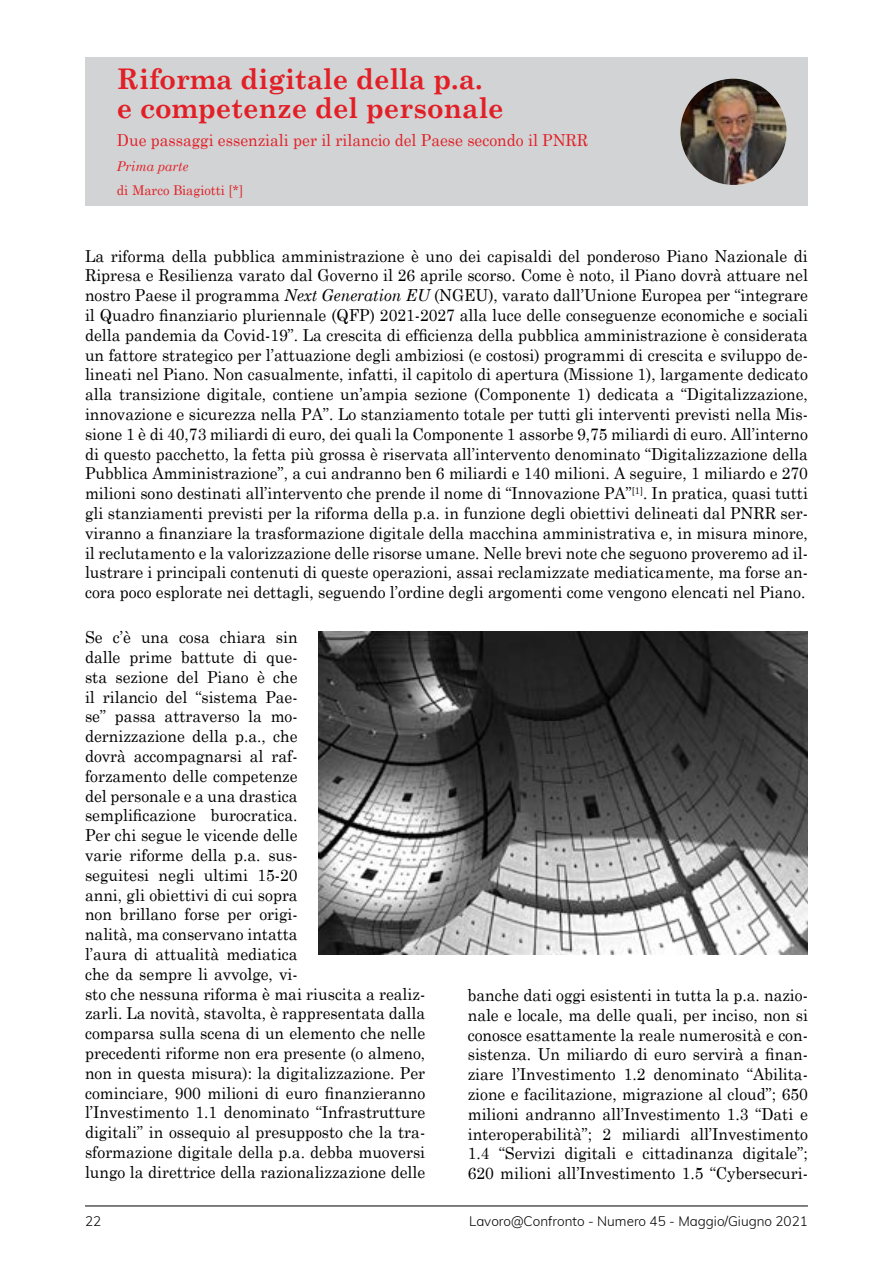
<style>
.page{position:relative;width:893px;height:1263px;background:#fff}
.page>*{position:absolute;margin:0;border:0;box-sizing:border-box;transform-origin:0 0}
.t1{font:700 28.5px/28.5px "Century Schoolbook";color:#e21f26;scale:.95 1}
.t2{font:16.5px/19.8px "Century Schoolbook";color:#000;text-align:justify;scale:.95 1}
.t3{font:16.5px "Century Schoolbook";color:#e21f26;scale:.95 1}
.t4{font:300 13.5px "Muli";color:#000}
.t5{font:13.5px "Century Schoolbook";color:#e21f26;scale:.95 1}
.t6{font:italic 13.5px "Century Schoolbook";color:#e21f26;scale:.95 1}
.s1{font-style:italic}
</style>
<div class="page">
<hr style="left:85px;top:1205px;width:723px;height:1px;background:#000">
<div style="left:85px;top:57px;width:723px;height:149px;background:#d1d3d4"></div>
<img style="left:680px;top:79px;width:107px;height:106px;border-radius:52px">
<img style="left:319px;top:631px;width:489px;height:324px">
<h1 class="t1" style="left:117px;top:64px;width:409px">Riforma digitale della p.a. e competenze del personale</h1>
<p class="t3" style="left:117px;top:130px;width:497px">Due passaggi essenziali per il rilancio del Paese secondo il PNRR</p>
<p class="t6" style="left:117px;top:157px;width:77px">Prima parte</p>
<p class="t5" style="left:117px;top:182px;width:135px">di Marco Biagiotti [*]</p>
<p class="t2" style="left:85px;top:245px;width:762px">La riforma della pubblica amministrazione è uno dei capisaldi del ponderoso Piano Nazionale di Ripresa e Resilienza varato dal Governo il 26 aprile scorso. Come è noto, il Piano dovrà attuare nel nostro Paese il programma <span class="s1">Next Generation EU</span> (NGEU), varato dall’Unione Europea per “integrare il Quadro finanziario pluriennale (QFP) 2021-2027 alla luce delle conseguenze economiche e sociali della pandemia da Covid-19”. La crescita di efficienza della pubblica amministrazione è considerata un fattore strategico per l’attuazione degli ambiziosi (e costosi) programmi di crescita e sviluppo de&shy;lineati nel Piano. Non casualmente, infatti, il capitolo di apertura (Missione 1), largamente dedicato alla transizione digitale, contiene un’ampia sezione (Componente 1) dedicata a “Digitalizzazione, innovazione e sicurezza nella PA”. Lo stanziamento totale per tutti gli interventi previsti nella Mis&shy;sione 1 è di 40,73 miliardi di euro, dei quali la Componente 1 assorbe 9,75 miliardi di euro. All’interno di questo pacchetto, la fetta più grossa è riservata all’intervento denominato “Digitalizzazione della Pubblica Amministrazione”, a cui andranno ben 6 miliardi e 140 milioni. A seguire, 1 miliardo e 270 milioni sono destinati all’intervento che prende il nome di “Innovazione PA”<sup>[1]</sup>. In pratica, quasi tutti gli stanziamenti previsti per la riforma della p.a. in funzione degli obiettivi delineati dal PNRR ser&shy;viranno a finanziare la trasformazione digitale della macchina amministrativa e, in misura minore, il reclutamento e la valorizzazione delle risorse umane. Nelle brevi note che seguono proveremo ad il&shy;lustrare i principali contenuti di queste operazioni, assai reclamizzate mediaticamente, ma forse an&shy;cora poco esplorate nei dettagli, seguendo l’ordine degli argomenti come vengono elencati nel Piano.</p>
<p class="t2" style="left:85px;top:627px;width:360px;text-align:left">Se c’è una cosa chiara sin<br>dalle prime battute di que-<br>sta sezione del Piano è che<br>il rilancio del “sistema Pae-<br>se” passa attraverso la mo-<br>dernizzazione della p.a., che<br>dovrà accompagnarsi al raf-<br>forzamento delle competenze<br>del personale e a una drastica<br>semplificazione burocratica.<br>Per chi segue le vicende delle<br>varie riforme della p.a. sus-<br>seguitesi negli ultimi 15-20<br>anni, gli obiettivi di cui sopra<br>non brillano forse per origi-<br>nalità, ma conservano intatta<br>l’aura di attualità mediatica<br>che da sempre li avvolge, vi-<br>sto che nessuna riforma è mai riuscita a realiz&shy;zarli. La novità, stavolta, è rappresentata dalla comparsa sulla scena di un elemento che nelle precedenti riforme non era presente (o almeno, non in questa misura): la digitalizzazione. Per cominciare, 900 milioni di euro finanzieranno l’Investimento 1.1 denominato “Infrastrutture digitali” in ossequio al presupposto che la tra&shy;sformazione digitale della p.a. debba muoversi lungo la direttrice della razionalizzazione delle</p>
<p class="t2" style="left:468px;top:985px;width:360px">banche dati oggi esistenti in tutta la p.a. nazio&shy;nale e locale, ma delle quali, per inciso, non si conosce esattamente la reale numerosità e con&shy;sistenza. Un miliardo di euro servirà a finan&shy;ziare l’Investimento 1.2 denominato “Abilita&shy;zione e facilitazione, migrazione al cloud”; 650 milioni andranno all’Investimento 1.3 “Dati e interoperabilità”; 2 miliardi all’Investimento 1.4 “Servizi digitali e cittadinanza digitale”; 620 milioni all’Investimento 1.5 “Cybersecuri-</p>
<p class="t4" style="left:85px;top:1213px;width:18px">22</p>
<p class="t4" style="left:469px;top:1213px;width:340px">Lavoro@Confronto - Numero 45 - Maggio/Giugno 2021</p>
</div>
